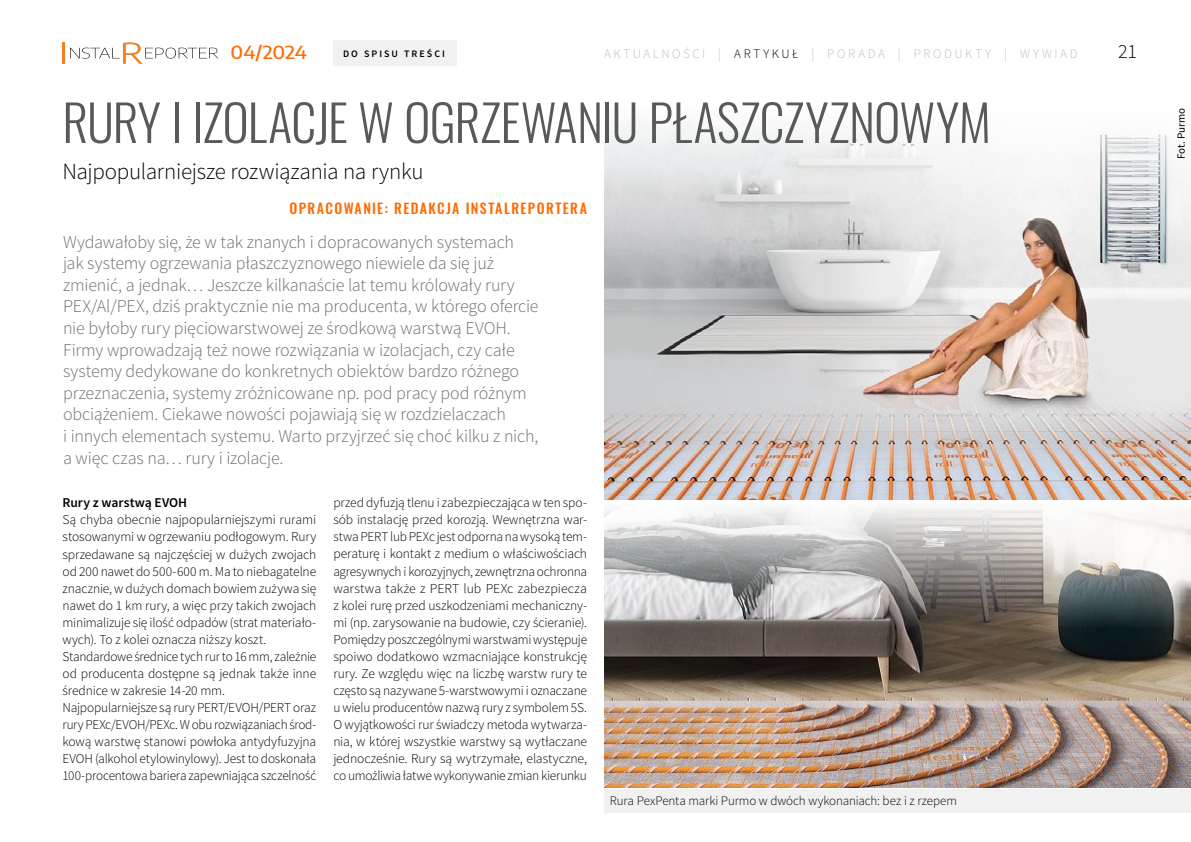
<style>
.page{position:relative;width:1191px;height:842px;background:#fff}
.page>*{position:absolute;margin:0;border:0;box-sizing:border-box;transform-origin:0 0}
.t1{font:300 50px "Oswald";letter-spacing:-.015em;color:#58595b}
.t2{font:300 23px "Source Sans Pro";letter-spacing:-.015em;color:#000}
.t3{font:300 20px "Source Sans Pro";color:#000}
.t4{font:300 18px/21.6px "Source Sans Pro";letter-spacing:-.01em;color:#6d6e71}
.t5{font:500 18px "Encode Sans";letter-spacing:-.015em;color:#ff6a00;scale:1.11 1}
.t6{font:500 14px "Oswald";letter-spacing:.105em;color:#ff6a00}
.t7{font:300 13.5px/17px "Source Sans Pro";letter-spacing:-.01em;color:#000}
.t8{font:600 13.5px "Source Sans Pro";letter-spacing:-.01em;color:#000}
.t9{font:300 13px "Source Sans Pro";letter-spacing:-.005em;color:#000}
.t10{font:300 13px "Source Sans Pro";letter-spacing:.195em;color:#bcbec0}
.t11{font:11px "Source Sans Pro";color:#000}
.t12{font:600 9.9px "Source Sans Pro";letter-spacing:.205em;color:#000}
.s1{color:#000}
</style>
<div class="page">
<hr style="left:62px;top:43px;width:3px;height:21px;background:#f58020">
<svg style="left:70px;top:42px;width:148px;height:22px"></svg>
<div style="left:333px;top:41px;width:123px;height:25px;background:#f1f1f2"></div>
<img style="left:604px;top:125px;width:587px;height:375px">
<img style="left:604px;top:507px;width:586px;height:280px">
<div style="left:604px;top:789px;width:586px;height:24px;background:#f1f1f2"></div>
<h3 class="t5" style="left:230px;top:40px;width:70px">04/2024</h3>
<p class="t12" style="left:343px;top:47px;width:103px">do spisu treści</p>
<p class="t10" style="left:604px;top:46px;width:459px">AKTUALNOŚCI | <span class="s1">ARTYKUŁ</span> | PORADa | PRODUKTY | wywiad</p>
<h3 class="t3" style="left:1118px;top:39px;width:20px">21</h3>
<h1 class="t1" style="left:62px;top:89px;width:930px">RURY I IZOLACJE W OGRZEWANIU PŁASZCZYZNOWYM</h1>
<h2 class="t2" style="left:62px;top:157px;width:363px">Najpopularniejsze rozwiązania na rynku</h2>
<p class="t6" style="left:289px;top:199px;width:299px">OPRACOWANIE: REDAKCJA INSTALREPORTERA</p>
<p class="t4" style="left:63px;top:231px;width:477px">Wydawałoby się, że w tak znanych i dopracowanych systemach jak systemy ogrzewania płaszczyznowego niewiele da się już zmienić, a jednak… Jeszcze kilkanaście lat temu królowały rury PEX/Al/PEX, dziś praktycznie nie ma producenta, w którego ofercie nie byłoby rury pięciowarstwowej ze środkową warstwą EVOH.<br>Firmy wprowadzają też nowe rozwiązania w izolacjach, czy całe systemy dedykowane do konkretnych obiektów bardzo różnego przeznaczenia, systemy zróżnicowane np. pod pracy pod różnym obciążeniem. Ciekawe nowości pojawiają się w rozdzielaczach<br>i innych elementach systemu. Warto przyjrzeć się choć kilku z nich, a więc czas na… rury i izolacje.</p>
<p class="t8" style="left:63px;top:494px;width:126px">Rury z warstwą EVOH</p>
<p class="t7" style="left:63px;top:512px;width:255px">Są chyba obecnie najpopularniejszymi rurami stosowanymi w ogrzewaniu podłogowym. Rury sprzedawane są najczęściej w dużych zwojach od 200 nawet do 500-600 m. Ma to niebagatelne znacznie, w dużych domach bowiem zużywa się nawet do 1 km rury, a więc przy takich zwojach minimalizuje się ilość odpadów (strat materiało&shy;wych). To z kolei oznacza niższy koszt.<br>Standardowe średnice tych rur to 16 mm, zależnie od producenta dostępne są jednak także inne średnice w zakresie 14-20 mm.<br>Najpopularniejsze są rury PERT/EVOH/PERT oraz rury PEXc/EVOH/PEXc. W obu rozwiązaniach środ&shy;kową warstwę stanowi powłoka antydyfuzyjna EVOH (alkohol etylowinylowy). Jest to doskonała 100-procentowa bariera zapewniająca szczelność</p>
<p class="t7" style="left:333px;top:495px;width:255px;text-align:justify">przed dyfuzją tlenu i zabezpieczająca w ten spo&shy;sób instalację przed korozją. Wewnętrzna war&shy;stwa PERT lub PEXc jest odporna na wysoką tem&shy;peraturę i kontakt z medium o właściwościach agresywnych i korozyjnych, zewnętrzna ochronna warstwa także z PERT lub PEXc zabezpiecza z kolei rurę przed uszkodzeniami mechaniczny&shy;mi (np. zarysowanie na budowie, czy ścieranie).<br>Pomiędzy poszczególnymi warstwami występuje spoiwo dodatkowo wzmacniające konstrukcję rury. Ze względu więc na liczbę warstw rury te często są nazywane 5-warstwowymi i oznaczane u wielu producentów nazwą rury z symbolem 5S.<br>O wyjątkowości rur świadczy metoda wytwarza&shy;nia, w której wszystkie warstwy są wytłaczane jednocześnie. Rury są wytrzymałe, elastyczne, co umożliwia łatwe wykonywanie zmian kierunku</p>
<p class="t9" style="left:609px;top:792px;width:349px">Rura PexPenta marki Purmo w dwóch wykonaniach: bez i z rzepem</p>
<p class="t11" style="left:1174px;top:159px;width:53px;rotate:-90deg">Fot. Purmo</p>
</div>
